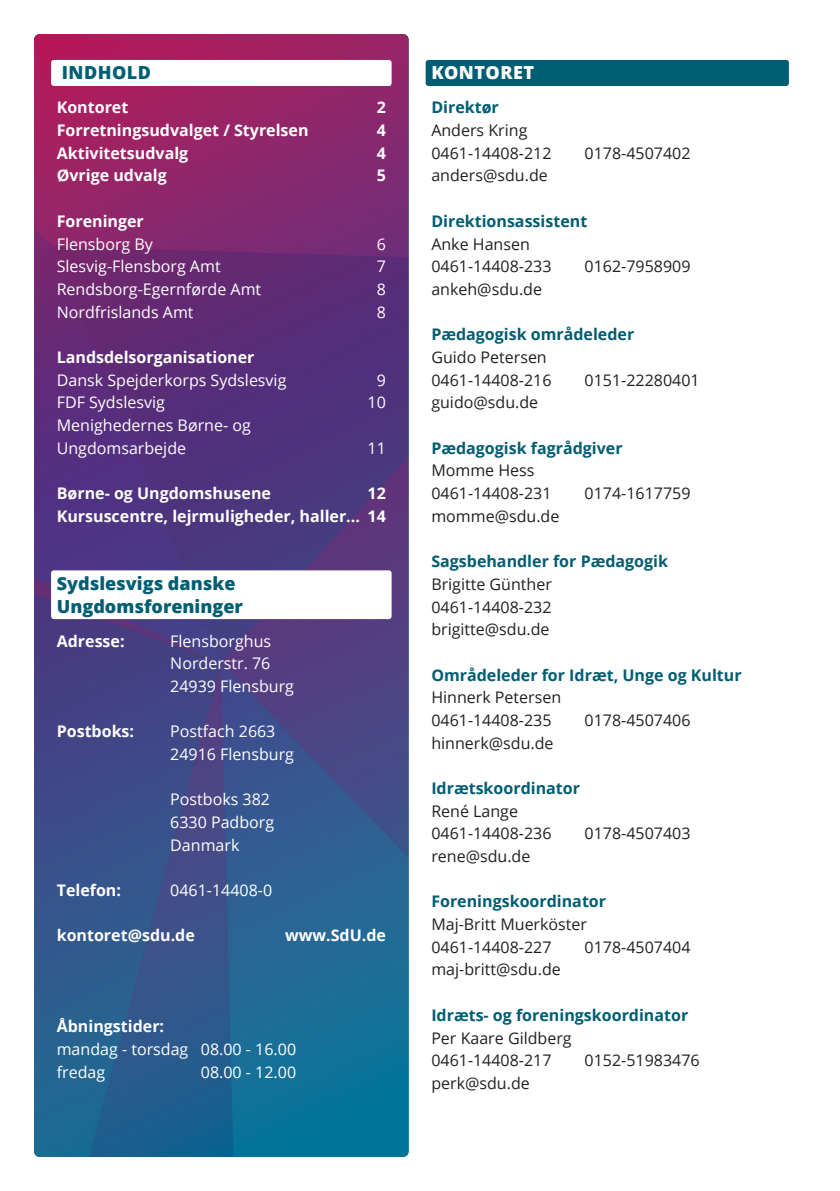
<style>
.page{position:relative;width:840px;height:1191px;background:#fff}
.page>*{position:absolute;margin:0;border:0;box-sizing:border-box;transform-origin:0 0}
.Head_1_3_invert{font:800 18px/22.6px "Open Sans";color:#005d72}
.Head_1_1{font:800 18px "Open Sans";letter-spacing:.025em;color:#fff}
.Head_1_3_invert-2{font:800 18px "Open Sans";letter-spacing:.025em;color:#005d72}
.txt{font:16px "Open Sans";color:#231f20}
.text_invert{font:16px/22.6px "Open Sans";color:#fff}
.text_invert-2{font:700 16px "Open Sans";color:#fff}
.Funktion{font:700 16px "Open Sans";color:#005d72}
.s1{font-weight:700}
</style>
<div class="page">
<div style="left:425px;top:60px;width:363px;height:26px;background:#005d72;border-radius:3px"></div>
<img style="left:34px;top:34px;width:374px;height:1123px">
<div style="left:51px;top:60px;width:340px;height:26px;background:#fff;border-radius:3px"></div>
<div style="left:51px;top:570px;width:340px;height:49px;background:#fff;border-radius:3px"></div>
<p class="Head_1_3_invert-2" style="left:62px;top:59px;width:91px">INDHOLD</p>
<p class="text_invert-2" style="left:57px;top:96px;width:73px">Kontoret</p>
<p class="text_invert-2" style="left:376px;top:96px;width:11px">2</p>
<p class="text_invert-2" style="left:57px;top:119px;width:253px">Forretningsudvalget / Styrelsen</p>
<p class="text_invert-2" style="left:376px;top:119px;width:11px">4</p>
<p class="text_invert-2" style="left:57px;top:142px;width:133px">Aktivitetsudvalg</p>
<p class="text_invert-2" style="left:376px;top:142px;width:11px">4</p>
<p class="text_invert-2" style="left:57px;top:164px;width:111px">Øvrige udvalg</p>
<p class="text_invert-2" style="left:376px;top:164px;width:11px">5</p>
<p class="text_invert-2" style="left:57px;top:210px;width:89px">Foreninger</p>
<p class="text_invert" style="left:57px;top:232px;width:98px">Flensborg By</p>
<p class="text_invert" style="left:376px;top:232px;width:11px">6</p>
<p class="text_invert" style="left:57px;top:255px;width:165px">Slesvig-Flensborg Amt</p>
<p class="text_invert" style="left:376px;top:255px;width:11px">7</p>
<p class="text_invert" style="left:57px;top:277px;width:206px">Rendsborg-Egernførde Amt</p>
<p class="text_invert" style="left:376px;top:277px;width:11px">8</p>
<p class="text_invert" style="left:57px;top:300px;width:138px">Nordfrislands Amt</p>
<p class="text_invert" style="left:376px;top:300px;width:11px">8</p>
<p class="text_invert-2" style="left:57px;top:346px;width:199px">Landsdelsorganisationer</p>
<p class="text_invert" style="left:57px;top:368px;width:231px">Dansk Spejderkorps Sydslesvig</p>
<p class="text_invert" style="left:376px;top:368px;width:11px">9</p>
<p class="text_invert" style="left:57px;top:391px;width:110px">FDF Sydslesvig</p>
<p class="text_invert" style="left:367px;top:391px;width:20px">10</p>
<p class="text_invert" style="left:57px;top:413px;width:195px">Menighedernes Børne- og<br>Ungdomsarbejde</p>
<p class="text_invert" style="left:367px;top:436px;width:20px">11</p>
<p class="text_invert-2" style="left:57px;top:482px;width:216px">Børne- og Ungdomshusene</p>
<p class="text_invert-2" style="left:367px;top:482px;width:20px">12</p>
<p class="text_invert-2" style="left:57px;top:504px;width:330px">Kursuscentre, lejrmuligheder, haller... 14</p>
<p class="Head_1_3_invert" style="left:57px;top:571px;width:188px">Sydslesvigs danske<br>Ungdomsforeninger</p>
<p class="text_invert-2" style="left:57px;top:629px;width:69px">Adresse:</p>
<p class="text_invert" style="left:170px;top:629px;width:102px">Flensborghus</p>
<p class="text_invert" style="left:170px;top:651px;width:102px">Norderstr. 76</p>
<p class="text_invert" style="left:170px;top:674px;width:125px">24939 Flensburg</p>
<p class="text_invert-2" style="left:57px;top:720px;width:79px">Postboks:</p>
<p class="text_invert" style="left:170px;top:719px;width:107px">Postfach 2663</p>
<p class="text_invert" style="left:170px;top:742px;width:125px">24916 Flensburg</p>
<p class="text_invert" style="left:170px;top:788px;width:101px">Postboks 382</p>
<p class="text_invert" style="left:170px;top:810px;width:105px">6330 Padborg<br>Danmark</p>
<p class="text_invert-2" style="left:57px;top:879px;width:66px">Telefon:</p>
<p class="text_invert" style="left:170px;top:878px;width:103px">0461-14408-0</p>
<p class="text_invert-2" style="left:57px;top:924px;width:139px">kontoret@sdu.de</p>
<p class="text_invert-2" style="left:285px;top:924px;width:102px">www.SdU.de</p>
<p class="text_invert" style="left:57px;top:1014px;width:241px"><span class="s1">Åbningstider:<br></span>mandag - torsdag 08.00 - 16.00</p>
<p class="text_invert" style="left:57px;top:1060px;width:50px">fredag</p>
<p class="text_invert" style="left:201px;top:1060px;width:97px">08.00 - 12.00</p>
<p class="Head_1_1" style="left:431px;top:59px;width:104px">KONTORET</p>
<p class="Funktion" style="left:431px;top:96px;width:69px">Direktør</p>
<p class="txt" style="left:431px;top:119px;width:98px">Anders Kring</p>
<p class="txt" style="left:431px;top:142px;width:122px">0461-14408-212</p>
<p class="txt" style="left:584px;top:142px;width:107px">0178-4507402</p>
<p class="txt" style="left:431px;top:165px;width:118px">anders@sdu.de</p>
<p class="Funktion" style="left:431px;top:210px;width:157px">Direktionsassistent</p>
<p class="txt" style="left:431px;top:233px;width:100px">Anke Hansen</p>
<p class="txt" style="left:431px;top:255px;width:122px">0461-14408-233</p>
<p class="txt" style="left:584px;top:255px;width:107px">0162-7958909</p>
<p class="txt" style="left:431px;top:278px;width:112px">ankeh@sdu.de</p>
<p class="Funktion" style="left:431px;top:323px;width:204px">Pædagogisk områdeleder</p>
<p class="txt" style="left:431px;top:346px;width:117px">Guido Petersen</p>
<p class="txt" style="left:431px;top:369px;width:122px">0461-14408-216</p>
<p class="txt" style="left:584px;top:369px;width:116px">0151-22280401</p>
<p class="txt" style="left:431px;top:391px;width:108px">guido@sdu.de</p>
<p class="Funktion" style="left:431px;top:436px;width:193px">Pædagogisk fagrådgiver</p>
<p class="txt" style="left:431px;top:459px;width:105px">Momme Hess</p>
<p class="txt" style="left:431px;top:482px;width:122px">0461-14408-231</p>
<p class="txt" style="left:584px;top:482px;width:107px">0174-1617759</p>
<p class="txt" style="left:431px;top:505px;width:129px">momme@sdu.de</p>
<p class="Funktion" style="left:431px;top:550px;width:238px">Sagsbehandler for Pædagogik</p>
<p class="txt" style="left:431px;top:573px;width:122px">Brigitte Günther</p>
<p class="txt" style="left:431px;top:596px;width:122px">0461-14408-232</p>
<p class="txt" style="left:431px;top:618px;width:120px">brigitte@sdu.de</p>
<p class="Funktion" style="left:431px;top:663px;width:312px">Områdeleder for Idræt, Unge og Kultur</p>
<p class="txt" style="left:431px;top:686px;width:131px">Hinnerk Petersen</p>
<p class="txt" style="left:431px;top:709px;width:122px">0461-14408-235</p>
<p class="txt" style="left:584px;top:709px;width:107px">0178-4507406</p>
<p class="txt" style="left:431px;top:732px;width:124px">hinnerk@sdu.de</p>
<p class="Funktion" style="left:431px;top:777px;width:150px">Idrætskoordinator</p>
<p class="txt" style="left:431px;top:800px;width:88px">René Lange</p>
<p class="txt" style="left:431px;top:822px;width:122px">0461-14408-236</p>
<p class="txt" style="left:584px;top:822px;width:107px">0178-4507403</p>
<p class="txt" style="left:431px;top:845px;width:100px">rene@sdu.de</p>
<p class="Funktion" style="left:431px;top:890px;width:176px">Foreningskoordinator</p>
<p class="txt" style="left:431px;top:913px;width:157px">Maj-Britt Muerköster</p>
<p class="txt" style="left:431px;top:936px;width:122px">0461-14408-227</p>
<p class="txt" style="left:584px;top:936px;width:107px">0178-4507404</p>
<p class="txt" style="left:431px;top:958px;width:131px">maj-britt@sdu.de</p>
<p class="Funktion" style="left:431px;top:1003px;width:258px">Idræts- og foreningskoordinator</p>
<p class="txt" style="left:431px;top:1026px;width:142px">Per Kaare Gildberg</p>
<p class="txt" style="left:431px;top:1049px;width:122px">0461-14408-217</p>
<p class="txt" style="left:584px;top:1049px;width:116px">0152-51983476</p>
<p class="txt" style="left:431px;top:1072px;width:100px">perk@sdu.de</p>
</div>
